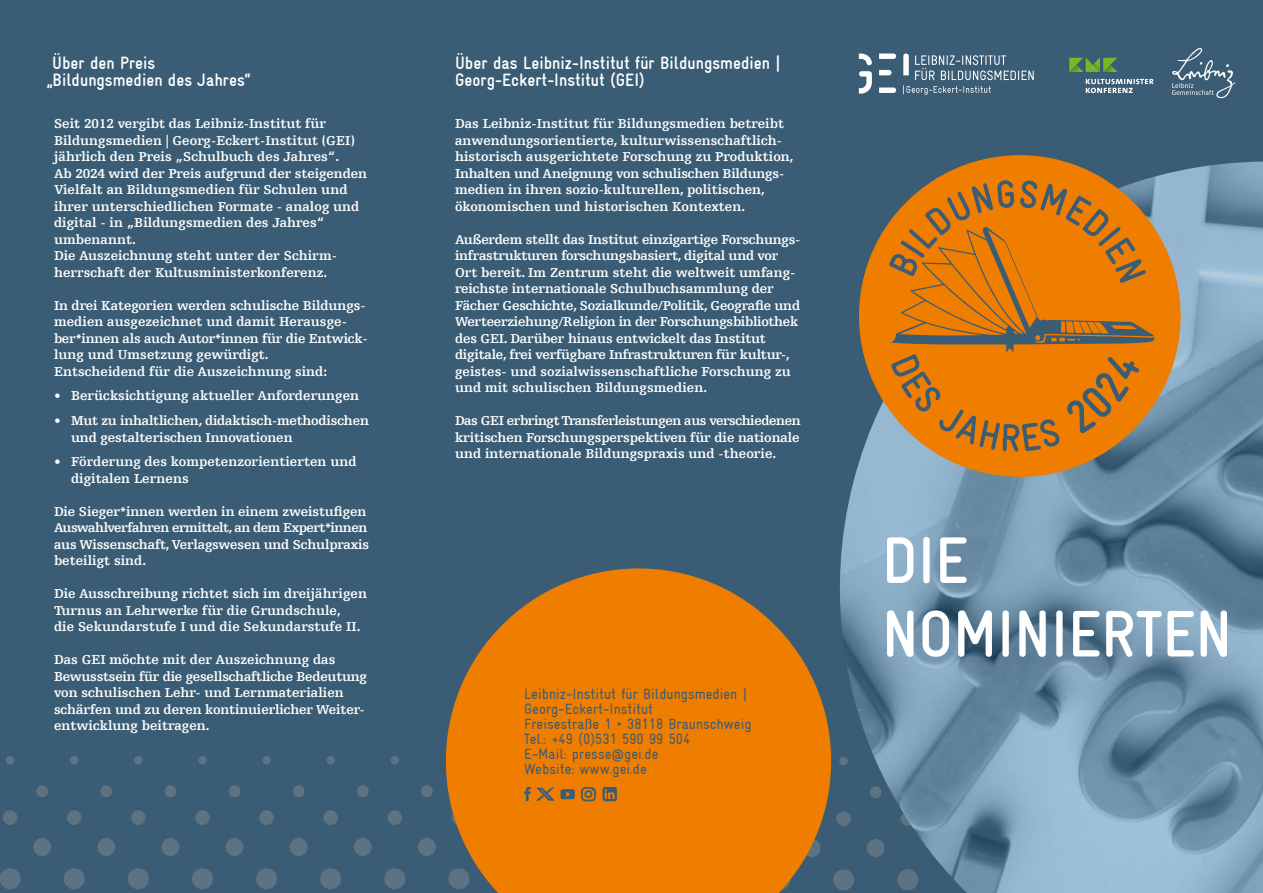
<style>
.page{position:relative;width:1263px;height:893px;background:#3a5c74}
.page>*{position:absolute;margin:0;border:0;box-sizing:border-box;transform-origin:0 0}
.t1{font:700 condensed 66px/73.5px "Gravur";color:#fff}
.t2{font:700 condensed 18px/16.5px "Gravur";color:#fff}
.t3{font:condensed 15px/15px "Gravur";color:#3a5c74}
.t4{font:700 13.5px/16.5px "Egyptienne FLT";color:#fff}
.t5{font:700 13.5px/16.5px "Egyptienne FLT";letter-spacing:-.02em;color:#fff}
</style>
<div class="page">
<div style="left:833px;top:869px;width:21px;height:21px;background:#5d7382;border-radius:50%"></div>
<svg style="left:836px;top:811px;width:15px;height:15px"></svg>
<div style="left:839px;top:757px;width:9px;height:8px;background:#4c687b;border-radius:50%"></div>
<div style="left:161px;top:838px;width:18px;height:18px;background:#5d7382;border-radius:50%"></div>
<div style="left:164px;top:785px;width:12px;height:12px;background:#5d7382;border-radius:50%"></div>
<div style="left:97px;top:838px;width:18px;height:18px;background:#5d7382;border-radius:50%"></div>
<div style="left:100px;top:785px;width:12px;height:12px;background:#5d7382;border-radius:50%"></div>
<div style="left:290px;top:838px;width:18px;height:18px;background:#5d7382;border-radius:50%"></div>
<div style="left:293px;top:785px;width:12px;height:12px;background:#5d7382;border-radius:50%"></div>
<div style="left:226px;top:838px;width:17px;height:18px;background:#5d7382;border-radius:50%"></div>
<div style="left:229px;top:785px;width:11px;height:12px;background:#5d7382;border-radius:50%"></div>
<div style="left:418px;top:838px;width:18px;height:18px;background:#5d7382;border-radius:50%"></div>
<div style="left:421px;top:785px;width:12px;height:12px;background:#5d7382;border-radius:50%"></div>
<div style="left:354px;top:838px;width:18px;height:18px;background:#5d7382;border-radius:50%"></div>
<div style="left:357px;top:785px;width:12px;height:12px;background:#5d7382;border-radius:50%"></div>
<div style="left:384px;top:868px;width:21px;height:21px;background:#5d7382;border-radius:50%"></div>
<div style="left:387px;top:810px;width:15px;height:15px;background:#5d7382;border-radius:50%"></div>
<div style="left:390px;top:756px;width:9px;height:8px;background:#5d7382;border-radius:50%"></div>
<div style="left:320px;top:868px;width:21px;height:21px;background:#5d7382;border-radius:50%"></div>
<div style="left:323px;top:810px;width:15px;height:15px;background:#5d7382;border-radius:50%"></div>
<div style="left:326px;top:756px;width:9px;height:8px;background:#5d7382;border-radius:50%"></div>
<div style="left:256px;top:868px;width:21px;height:21px;background:#5d7382;border-radius:50%"></div>
<div style="left:259px;top:810px;width:15px;height:15px;background:#5d7382;border-radius:50%"></div>
<div style="left:262px;top:756px;width:9px;height:8px;background:#5d7382;border-radius:50%"></div>
<div style="left:192px;top:868px;width:21px;height:21px;background:#5d7382;border-radius:50%"></div>
<div style="left:195px;top:810px;width:15px;height:15px;background:#5d7382;border-radius:50%"></div>
<div style="left:198px;top:756px;width:9px;height:8px;background:#5d7382;border-radius:50%"></div>
<div style="left:128px;top:868px;width:21px;height:21px;background:#5d7382;border-radius:50%"></div>
<div style="left:131px;top:810px;width:15px;height:15px;background:#5d7382;border-radius:50%"></div>
<div style="left:134px;top:756px;width:9px;height:8px;background:#5d7382;border-radius:50%"></div>
<div style="left:64px;top:868px;width:21px;height:21px;background:#5d7382;border-radius:50%"></div>
<div style="left:67px;top:810px;width:15px;height:15px;background:#5d7382;border-radius:50%"></div>
<div style="left:70px;top:756px;width:9px;height:8px;background:#5d7382;border-radius:50%"></div>
<div style="left:33px;top:838px;width:18px;height:18px;background:#5d7382;border-radius:50%"></div>
<div style="left:36px;top:785px;width:12px;height:12px;background:#5d7382;border-radius:50%"></div>
<div style="left:0;top:868px;width:21px;height:21px;background:#5d7382;border-radius:50%"></div>
<div style="left:3px;top:810px;width:14px;height:15px;background:#5d7382;border-radius:50%"></div>
<div style="left:6px;top:756px;width:8px;height:8px;background:#5d7382;border-radius:50%"></div>
<svg style="left:446px;top:568px;width:385px;height:325px;fill:#ef7d00"></svg>
<svg style="left:561px;top:786px;width:56px;height:16px"></svg>
<img style="left:840px;top:162px;width:423px;height:731px">
<svg style="left:524px;top:787px;width:30px;height:14px"></svg>
<div style="left:859px;top:155px;width:321px;height:322px;background:#ef7d00;border-radius:50%"></div>
<svg style="left:889px;top:179px;width:266px;height:273px"></svg>
<svg style="left:858px;top:53px;width:176px;height:42px"></svg>
<svg style="left:1171px;top:47px;width:64px;height:52px"></svg>
<svg style="left:1086px;top:79px;width:68px;height:14px"></svg>
<svg style="left:1069px;top:57px;width:48px;height:15px"></svg>
<img style="left:1069px;top:65px;width:14px;height:7px">
<h2 class="t2" style="left:47px;top:55px;width:205px">Über den Preis „Bildungsmedien des Jahres“</h2>
<p class="t4" style="left:54px;top:116px;width:315px">Seit 2012 vergibt das Leibniz-Institut für Bildungsmedien | Georg-Eckert-Institut (GEI) jährlich den Preis „Schulbuch des Jahres“.<br>Ab 2024 wird der Preis aufgrund der steigenden Vielfalt an Bildungsmedien für Schulen und ihrer unterschiedlichen Formate - analog und digital - in „Bildungsmedien des Jahres“ umbenannt.<br>Die Auszeichnung steht unter der Schirm&shy;herrschaft der Kultusministerkonferenz.</p>
<p class="t4" style="left:54px;top:297px;width:315px">In drei Kategorien werden schulische Bildungs&shy;medien ausgezeichnet und damit Herausge&shy;ber*innen als auch Autor*innen für die Entwick&shy;lung und Umsetzung gewürdigt.<br>Entscheidend für die Auszeichnung sind:</p>
<p class="t4" style="left:54px;top:388px;width:307px">• Berücksichtigung aktueller Anforderungen</p>
<p class="t5" style="left:71px;top:413px;width:300px;text-indent:-17px">• Mut zu inhaltlichen, didaktisch-methodischen und gestalterischen Innovationen</p>
<p class="t4" style="left:71px;top:454px;width:287px;text-indent:-17px">• Förderung des kompetenzorientierten und digitalen Lernens</p>
<p class="t4" style="left:54px;top:503px;width:317px">Die Sieger*innen werden in einem zweistufigen Auswahlverfahren ermittelt, an dem Expert*innen aus Wissenschaft, Verlagswesen und Schulpraxis beteiligt sind.</p>
<p class="t4" style="left:54px;top:586px;width:315px">Die Ausschreibung richtet sich im dreijährigen<br>Turnus an Lehrwerke für die Grundschule,<br>die Sekundarstufe I und die Sekundarstufe II.</p>
<p class="t4" style="left:54px;top:652px;width:314px">Das GEI möchte mit der Auszeichnung das Bewusstsein für die gesellschaftliche Bedeutung von schulischen Lehr- und Lernmaterialien schärfen und zu deren kontinuierlicher Weiter&shy;entwicklung beitragen.</p>
<h2 class="t2" style="left:455px;top:55px;width:327px">Über das Leibniz-Institut für Bildungsmedien |<br>Georg-Eckert-Institut (GEI)</h2>
<p class="t4" style="left:455px;top:116px;width:340px">Das Leibniz-Institut für Bildungsmedien betreibt anwendungsorientierte, kulturwissenschaftlich&shy;historisch ausgerichtete Forschung zu Produktion, Inhalten und Aneignung von schulischen Bildungs&shy;medien in ihren sozio-kulturellen, politischen, ökonomischen und historischen Kontexten.</p>
<p class="t5" style="left:455px;top:231px;width:347px">Außerdem stellt das Institut einzigartige Forschungs&shy;infrastrukturen forschungsbasiert, digital und vor Ort bereit. Im Zentrum steht die weltweit umfang&shy;reichste internationale Schulbuchsammlung der Fächer Geschichte, Sozialkunde/Politik, Geografie und Werteerziehung/Religion in der Forschungsbibliothek des GEI. Darüber hinaus entwickelt das Institut digitale, frei verfügbare Infrastrukturen für kultur-, geistes- und sozialwissenschaftliche Forschung zu und mit schulischen Bildungsmedien.</p>
<p class="t4" style="left:455px;top:413px;width:347px;text-align:justify">Das GEI erbringt Transferleistungen aus verschiedenen kritischen Forschungsperspektiven für die nationale und internationale Bildungspraxis und -theorie.</p>
<p class="t3" style="left:524px;top:686px;width:229px">Leibniz-Institut für Bildungsmedien |<br>Georg-Eckert-Institut<br>Freisestraße 1 • 38118 Braunschweig<br>Tel.: +49 (0)531 590 99 504<br>E-Mail: presse@gei.de<br>Website: www.gei.de</p>
<h1 class="t1" style="left:882px;top:524px;width:351px">DIE<br>NOMINIERTEN</h1>
</div>
